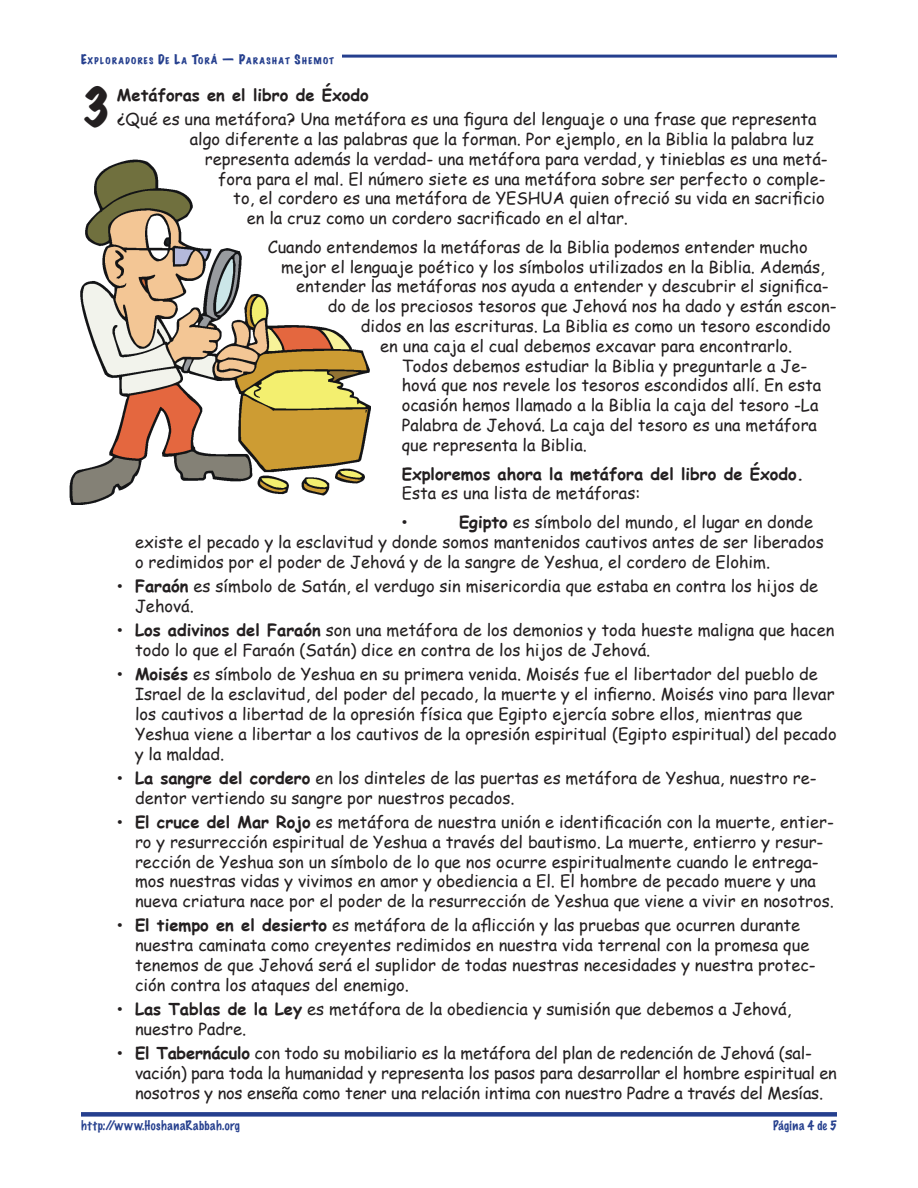
<style>
.page{position:relative;width:918px;height:1188px;background:#fff}
.page>*{position:absolute;margin:0;border:0;box-sizing:border-box;transform-origin:0 0}
.TE___hanging_indent{font:expanded 46.5px "Marker Felt";color:#231f20}
.TE_Lists_bullets_LM{font:16.5px/19.8px "Comic Sans MS";color:#231f20}
.TE_indent_left_2p{font:16.5px "Comic Sans MS";color:#231f20}
.TE_indent_left_2p-2{font:700 16.5px/19.8px "Comic Sans MS";color:#231f20}
.TE___hanging_indent-2{font:700 16.5px "Comic Sans MS";color:#231f20}
.TE_Lists_bullets_LM-2{font:16.5px "Adobe Caslon Pro";color:#231f20}
.t1{font:100 12px "Marker Felt";letter-spacing:.045em;color:#253f8e}
.t2{font:100 12px "Marker Felt";letter-spacing:.015em;color:#253f8e}
.t3{font:expanded 8.4px "Marker Felt";letter-spacing:.155em;color:#253f8e}
.s1{font-size:12px}
.s2{font-weight:400}
.s3{font-weight:700}
.s4{font-family:"Adobe Caslon Pro"}
</style>
<div class="page">
<div style="left:81px;top:1112px;width:756px;height:5px;background:#253f8e"></div>
<hr style="left:342px;top:55px;width:495px;height:3px;background:#253f8e">
<img style="left:69px;top:160px;width:301px;height:344px">
<p class="t3" style="left:81px;top:54px;width:255px"><span class="s1">E</span>XPLORADORES <span class="s1">D</span>E <span class="s1">L</span>A <span class="s1">T</span>OR<span class="s1">Á — P</span>ARASHAT <span class="s1">S</span>HEMOT</p>
<p class="TE___hanging_indent" style="left:81px;top:73px;width:32px">3</p>
<p class="TE___hanging_indent-2" style="left:117px;top:83px;width:253px">Metáforas en el libro de Éxodo</p>
<p class="TE_indent_left_2p" style="left:117px;top:107px;width:701px">¿Qué es una metáfora? Una metáfora es una figura del lenguaje o una frase que representa</p>
<p class="TE_indent_left_2p" style="left:190px;top:127px;width:626px">algo diferente a las palabras que la forman. Por ejemplo, en la Biblia la palabra luz</p>
<p class="TE_indent_left_2p" style="left:205px;top:147px;width:624px">representa además la verdad- una metáfora para verdad, y tinieblas es una metá-</p>
<p class="TE_indent_left_2p" style="left:218px;top:166px;width:609px">fora para el mal. El número siete es una metáfora sobre ser perfecto o comple-</p>
<p class="TE_indent_left_2p" style="left:233px;top:186px;width:593px">to, el cordero es una metáfora de YESHUA quien ofreció su vida en sacrificio</p>
<p class="TE_indent_left_2p" style="left:247px;top:206px;width:383px">en la cruz como un cordero sacrificado en el altar.</p>
<p class="TE_indent_left_2p" style="left:268px;top:235px;width:541px">Cuando entendemos la metáforas de la Biblia podemos entender mucho</p>
<p class="TE_indent_left_2p" style="left:281px;top:255px;width:545px">mejor el lenguaje poético y los símbolos utilizados en la Biblia. Además,</p>
<p class="TE_indent_left_2p" style="left:296px;top:274px;width:534px">entender las metáforas nos ayuda a entender y descubrir el significa-</p>
<p class="TE_indent_left_2p" style="left:328px;top:294px;width:510px">do de los preciosos tesoros que Jehová nos ha dado y están escon-</p>
<p class="TE_indent_left_2p" style="left:361px;top:314px;width:472px">didos en las escrituras. La Biblia es como un tesoro escondido</p>
<p class="TE_indent_left_2p" style="left:380px;top:334px;width:414px">en una caja el cual debemos excavar para encontrarlo.</p>
<p class="TE_indent_left_2p" style="left:402px;top:354px;width:407px">Todos debemos estudiar la Biblia y preguntarle a Je-</p>
<p class="TE_indent_left_2p" style="left:402px;top:373px;width:421px">hová que nos revele los tesoros escondidos allí. En esta</p>
<p class="TE_indent_left_2p" style="left:402px;top:393px;width:418px">ocasión hemos llamado a la Biblia la caja del tesoro -La</p>
<p class="TE_indent_left_2p" style="left:402px;top:413px;width:417px">Palabra de Jehová. La caja del tesoro es una metáfora</p>
<p class="TE_indent_left_2p" style="left:402px;top:433px;width:187px">que representa la Biblia.</p>
<p class="TE_indent_left_2p-2" style="left:402px;top:463px;width:404px">Exploremos ahora la metáfora del libro de Éxodo.<br><span class="s2">Esta es una lista de metáforas:</span></p>
<p class="TE_Lists_bullets_LM-2" style="left:402px;top:513px;width:7px">•</p>
<p class="TE_Lists_bullets_LM" style="left:135px;top:512px;width:690px;text-indent:324px"><span class="s3">Egipto</span> es símbolo del mundo, el lugar en donde existe el pecado y la esclavitud y donde somos mantenidos cautivos antes de ser liberados o redimidos por el poder de Jehová y de la sangre de Yeshua, el cordero de Elohim.</p>
<p class="TE_Lists_bullets_LM" style="left:135px;top:576px;width:685px;text-indent:-18px"><span class="s4">•</span> <span class="s3">Faraón</span> es símbolo de Satán, el verdugo sin misericordia que estaba en contra los hijos de<br>Jehová.</p>
<p class="TE_Lists_bullets_LM" style="left:135px;top:620px;width:701px;text-indent:-18px"><span class="s4">•</span> <span class="s3">Los adivinos del Faraón</span> son una metáfora de los demonios y toda hueste maligna que hacen todo lo que el Faraón (Satán) dice en contra de los hijos de Jehová.</p>
<p class="TE_Lists_bullets_LM" style="left:135px;top:664px;width:703px;text-indent:-18px"><span class="s4">•</span> <span class="s3">Moisés</span> es símbolo de Yeshua en su primera venida. Moisés fue el libertador del pueblo de Israel de la esclavitud, del poder del pecado, la muerte y el infierno. Moisés vino para llevar los cautivos a libertad de la opresión física que Egipto ejercía sobre ellos, mientras que Yeshua viene a libertar a los cautivos de la opresión espiritual (Egipto espiritual) del pecado y la maldad.</p>
<p class="TE_Lists_bullets_LM" style="left:135px;top:767px;width:683px;text-indent:-18px"><span class="s4">•</span> <span class="s3">La sangre del cordero</span> en los dinteles de las puertas es metáfora de Yeshua, nuestro re&shy;dentor vertiendo su sangre por nuestros pecados.</p>
<p class="TE_Lists_bullets_LM" style="left:135px;top:812px;width:700px;text-indent:-18px"><span class="s4">•</span> <span class="s3">El cruce del Mar Rojo</span> es metáfora de nuestra unión e identificación con la muerte, entier&shy;ro y resurrección espiritual de Yeshua a través del bautismo. La muerte, entierro y resur&shy;rección de Yeshua son un símbolo de lo que nos ocurre espiritualmente cuando le entrega&shy;mos nuestras vidas y vivimos en amor y obediencia a El. El hombre de pecado muere y una nueva criatura nace por el poder de la resurrección de Yeshua que viene a vivir en nosotros.</p>
<p class="TE_Lists_bullets_LM" style="left:135px;top:915px;width:682px;text-indent:-18px"><span class="s4">•</span> <span class="s3">El tiempo en el desierto</span> es metáfora de la aflicción y las pruebas que ocurren durante nuestra caminata como creyentes redimidos en nuestra vida terrenal con la promesa que tenemos de que Jehová será el suplidor de todas nuestras necesidades y nuestra protec&shy;ción contra los ataques del enemigo.</p>
<p class="TE_Lists_bullets_LM" style="left:135px;top:999px;width:658px;text-indent:-18px"><span class="s4">•</span> <span class="s3">Las Tablas de la Ley</span> es metáfora de la obediencia y sumisión que debemos a Jehová, nuestro Padre.</p>
<p class="TE_Lists_bullets_LM" style="left:135px;top:1043px;width:703px;text-indent:-18px"><span class="s4">•</span> <span class="s3">El Tabernáculo</span> con todo su mobiliario es la metáfora del plan de redención de Jehová (sal&shy;vación) para toda la humanidad y representa los pasos para desarrollar el hombre espiritual en nosotros y nos enseña como tener una relación intima con nuestro Padre a través del Mesías.</p>
<p class="t1" style="left:81px;top:1117px;width:161px">http://www.HoshanaRabbah.org</p>
<p class="t2" style="left:773px;top:1117px;width:65px">Página 4 de 5</p>
</div>
